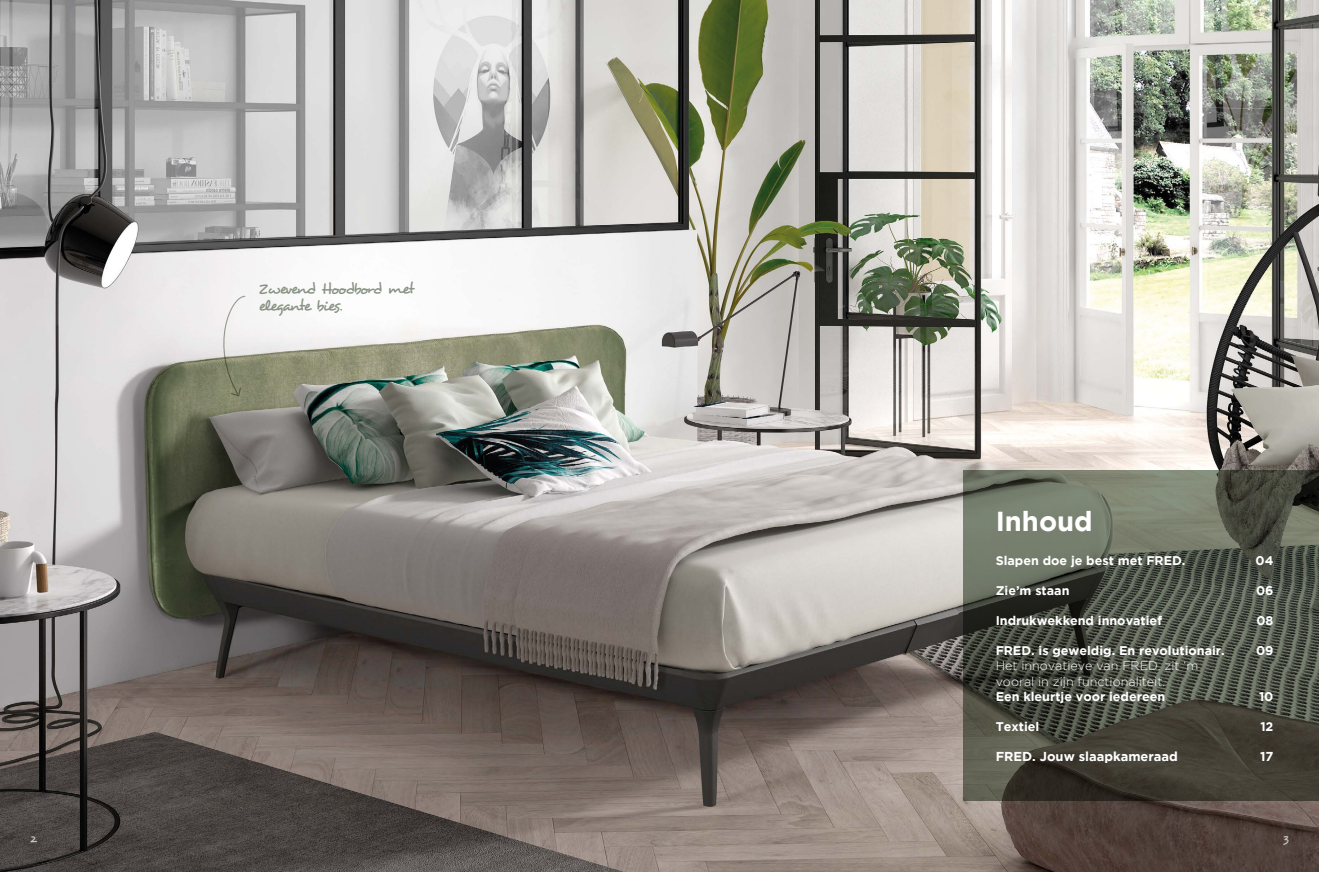
<style>
.page{position:relative;width:1319px;height:872px;background:#fff}
.page>*{position:absolute;margin:0;border:0;box-sizing:border-box;transform-origin:0 0}
.t1{font:700 27.45px "Gotham";color:#fff}
.t2{font:15.9px/17.1px "Desyrel";letter-spacing:-.095em;color:#879383}
.t3{font:700 12.9px "Gotham";color:#fff}
.t4{font:700 12.6px "Gotham";color:#fff}
.t5{font:300 12.6px/15px "Gotham";color:#fff}
.t6{font:12.45px "Desyrel";color:#c6c6c6}
</style>
<div class="page">
<img style="left:0;top:0;width:1318px;height:872px">
<svg style="left:963px;top:470px;width:355px;height:331px;background:#515448"></svg>
<svg style="left:210px;top:295px;width:36px;height:102px"></svg>
<p class="t2" style="left:259px;top:280px;width:157px">Zwevend Hoodbord met elegante bies.</p>
<h1 class="t1" style="left:995px;top:505px;width:99px">Inhoud</h1>
<p class="t4" style="left:995px;top:553px;width:191px">Slapen doe je best met FRED.</p>
<p class="t4" style="left:1255px;top:553px;width:19px">04</p>
<p class="t4" style="left:995px;top:583px;width:75px">Zie’m staan</p>
<p class="t4" style="left:1255px;top:583px;width:19px">06</p>
<p class="t4" style="left:995px;top:613px;width:168px">Indrukwekkend innovatief</p>
<p class="t4" style="left:1256px;top:613px;width:19px">08</p>
<p class="t4" style="left:995px;top:643px;width:230px">FRED. is geweldig. En revolutionair.</p>
<p class="t4" style="left:1255px;top:643px;width:19px">09</p>
<p class="t5" style="left:995px;top:658px;width:204px">Het innovatieve van FRED. zit ‘m vooral in zijn functionaliteit.</p>
<p class="t4" style="left:995px;top:689px;width:171px">Een kleurtje voor iedereen</p>
<p class="t4" style="left:1258px;top:689px;width:16px">10</p>
<p class="t4" style="left:995px;top:719px;width:45px">Textiel</p>
<p class="t4" style="left:1260px;top:719px;width:15px">12</p>
<p class="t3" style="left:995px;top:749px;width:184px">FRED. Jouw slaapkameraad</p>
<p class="t3" style="left:1259px;top:749px;width:15px">17</p>
<p class="t6" style="left:30px;top:831px;width:9px">2</p>
<p class="t6" style="left:1282px;top:831px;width:8px">3</p>
</div>
